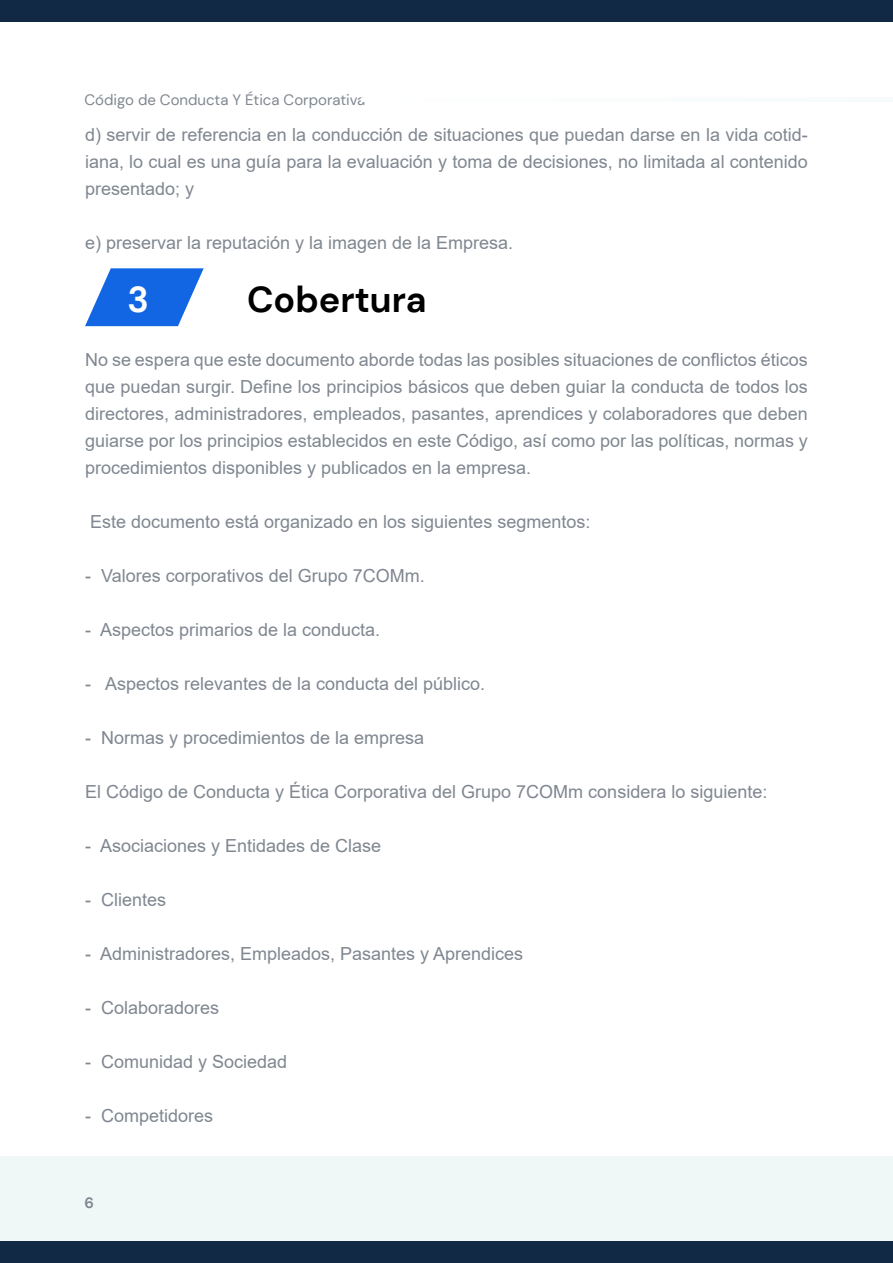
<style>
.page{position:relative;width:893px;height:1263px;background:#fff}
.page>*{position:absolute;margin:0;border:0;box-sizing:border-box;transform-origin:0 0}
.t1{font:700 36px "DM Sans";color:#000}
.t2{font:700 36px "DM Sans";color:#fff}
.t3{font:18px/27px "Arial";color:#808790;text-align:justify}
.t4{font:15px "DM Sans";color:#808790}
.t5{font:700 15px "DM Sans";color:#808790}
</style>
<div class="page">
<svg style="left:85px;top:268px;width:119px;height:58px"></svg>
<div style="left:0;top:1157px;width:893px;height:106px;background:#f0f7f7"></div>
<div style="left:0;top:1242px;width:893px;height:21px;background:#122945"></div>
<div style="left:0;top:0;width:893px;height:21px;background:#122945"></div>
<p class="t4" style="left:85px;top:91px;width:282px">Código de Conducta Y Ética Corporativa</p>
<p class="t3" style="left:85px;top:121px;width:724px">d) servir de referencia en la conducción de situaciones que puedan darse en la vida cotid&shy;iana, lo cual es una guía para la evaluación y toma de decisiones, no limitada al contenido presentado; y</p>
<p class="t3" style="left:85px;top:229px;width:430px">e) preservar la reputación y la imagen de la Empresa.</p>
<h1 class="t2" style="left:128px;top:277px;width:23px">3</h1>
<h1 class="t1" style="left:247px;top:277px;width:181px">Cobertura</h1>
<p class="t3" style="left:85px;top:346px;width:724px">No se espera que este documento aborde todas las posibles situaciones de conflictos éticos que puedan surgir. Define los principios básicos que deben guiar la conducta de todos los directores, administradores, empleados, pasantes, aprendices y colaboradores que deben guiarse por los principios establecidos en este Código, así como por las políticas, normas y procedimientos disponibles y publicados en la empresa.</p>
<p class="t3" style="left:90px;top:508px;width:502px">Este documento está organizado en los siguientes segmentos:</p>
<p class="t3" style="left:85px;top:562px;width:341px">- Valores corporativos del Grupo 7COMm.</p>
<p class="t3" style="left:85px;top:616px;width:297px">- Aspectos primarios de la conducta.</p>
<p class="t3" style="left:85px;top:670px;width:402px">- Aspectos relevantes de la conducta del público.</p>
<p class="t3" style="left:85px;top:724px;width:341px">- Normas y procedimientos de la empresa</p>
<p class="t3" style="left:85px;top:778px;width:684px">El Código de Conducta y Ética Corporativa del Grupo 7COMm considera lo siguiente:</p>
<p class="t3" style="left:85px;top:832px;width:298px">- Asociaciones y Entidades de Clase</p>
<p class="t3" style="left:85px;top:886px;width:83px">- Clientes</p>
<p class="t3" style="left:85px;top:940px;width:440px">- Administradores, Empleados, Pasantes y Aprendices</p>
<p class="t3" style="left:85px;top:994px;width:136px">- Colaboradores</p>
<p class="t3" style="left:85px;top:1048px;width:204px">- Comunidad y Sociedad</p>
<p class="t3" style="left:85px;top:1102px;width:130px">- Competidores</p>
<p class="t5" style="left:85px;top:1194px;width:11px">6</p>
</div>
